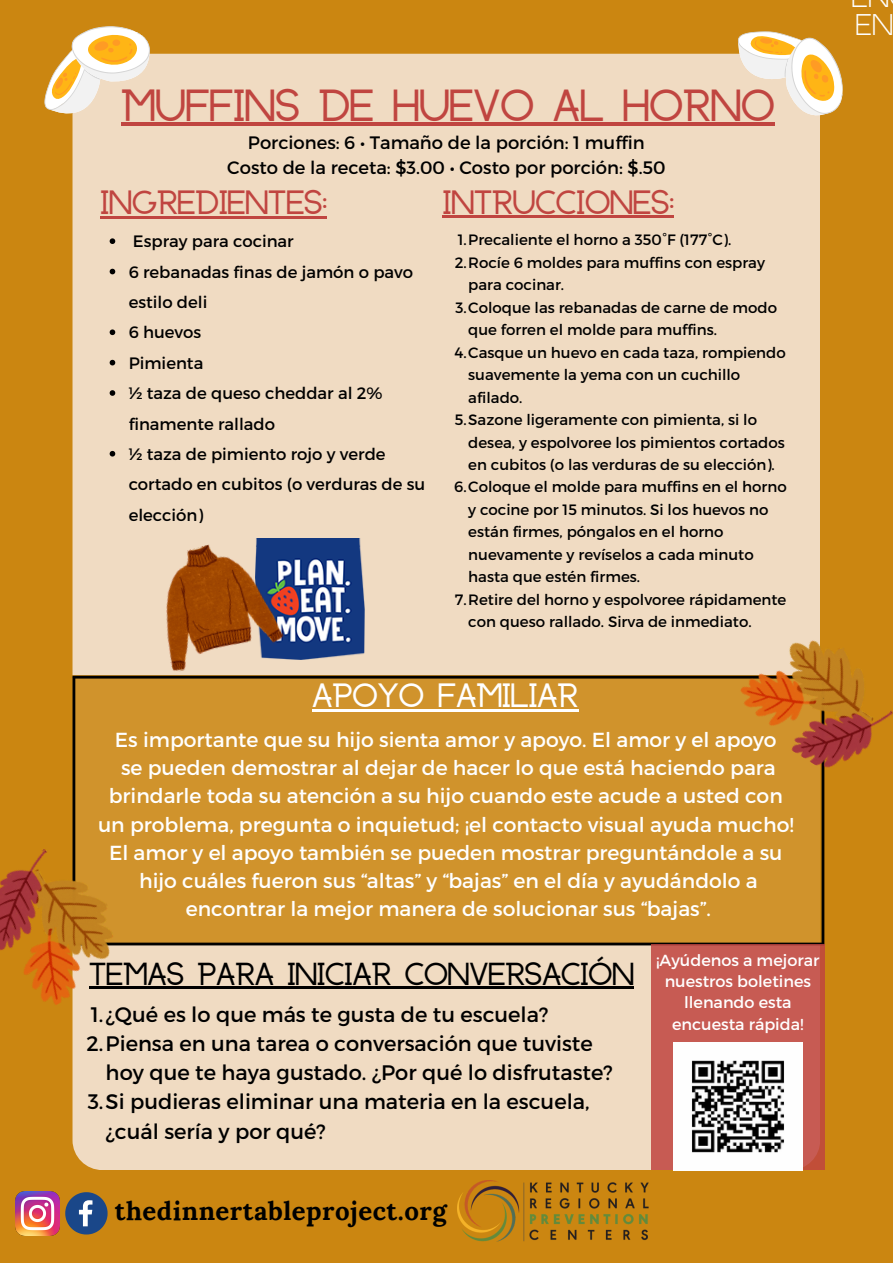
<style>
.page{position:relative;width:893px;height:1264px;background:#fff}
.page>*{position:absolute;margin:0;border:0;box-sizing:border-box;transform-origin:0 0}
.t1{font:700 36px "Anchorage";color:#c04540}
.t2{font:700 27px "Anchorage";color:#c04540}
.t3{font:700 27px "Anchorage";color:#fff}
.t4{font:700 25.8px "Lora";letter-spacing:.02em;color:#000}
.t5{font:700 25.5px "Anchorage";color:#000}
.t6{font:24px "Anchorage";color:#fff}
.t7{font:21px/29.2px "Montserrat";color:#000}
.t8{font:20.25px/28px "Montserrat";color:#fff;text-align:center}
.t9{font:18px "Montserrat";color:#000}
.t10{font:16.5px/30.3px "Montserrat";color:#000}
.t11{font:16.05px/21.3px "Montserrat";color:#fff;text-align:center}
.t12{font:15px/22.5px "Montserrat";color:#000}
</style>
<div class="page">
<div style="left:0;top:0;width:892px;height:1262px;background:#cb8611"></div>
<div style="left:72px;top:54px;width:748px;height:1116px;background:#f0dbc2;border-radius:30px"></div>
<svg style="left:726px;top:31px;width:117px;height:95px"></svg>
<svg style="left:44px;top:26px;width:127px;height:108px"></svg>
<img style="left:285px;top:539px;width:79px;height:120px">
<hr style="left:443px;top:216px;width:231px;height:2px;background:#c04540">
<svg style="left:65px;top:1192px;width:43px;height:42px"></svg>
<img style="left:16px;top:1191px;width:44px;height:44px">
<img style="left:457px;top:1180px;width:192px;height:62px">
<div style="left:72px;top:675px;width:782px;height:269px;background:#d0932c"></div>
<hr style="left:72px;top:678px;width:3px;height:264px;background:#000">
<hr style="left:821px;top:678px;width:3px;height:264px;background:#000">
<hr style="left:72px;top:675px;width:752px;height:3px;background:#000">
<hr style="left:72px;top:942px;width:752px;height:3px;background:#000">
<img style="left:0;top:834px;width:138px;height:182px">
<img style="left:727px;top:640px;width:165px;height:145px">
<hr style="left:121px;top:123px;width:653px;height:3px;background:#c04540">
<svg style="left:110px;top:238px;width:5px;height:6px"></svg>
<svg style="left:110px;top:269px;width:5px;height:5px"></svg>
<svg style="left:110px;top:329px;width:5px;height:6px"></svg>
<svg style="left:110px;top:360px;width:5px;height:5px"></svg>
<svg style="left:110px;top:390px;width:5px;height:6px"></svg>
<svg style="left:110px;top:451px;width:5px;height:5px"></svg>
<hr style="left:101px;top:216px;width:226px;height:2px;background:#c04540">
<hr style="left:89px;top:986px;width:545px;height:3px;background:#000">
<hr style="left:312px;top:709px;width:266px;height:2px;background:#fff">
<img style="left:166px;top:538px;width:119px;height:133px">
<div style="left:651px;top:944px;width:173px;height:226px;background:#c75b53"></div>
<img style="left:673px;top:1042px;width:129px;height:128px">
<p class="t1" style="left:121px;top:89px;width:655px">MUFFINS DE HUEVO AL HORNO</p>
<p class="t9" style="left:248px;top:131px;width:398px">Porciones: 6 • Tamaño de la porción: 1 muffin</p>
<p class="t9" style="left:227px;top:156px;width:440px">Costo de la receta: $3.00 • Costo por porción: $.50</p>
<p class="t2" style="left:101px;top:190px;width:228px">INGREDIENTES:</p>
<p class="t10" style="left:133px;top:225px;width:162px">Espray para cocinar</p>
<p class="t10" style="left:129px;top:256px;width:286px">6 rebanadas finas de jamón o pavo estilo deli</p>
<p class="t10" style="left:129px;top:316px;width:74px">6 huevos</p>
<p class="t10" style="left:129px;top:347px;width:76px">Pimienta</p>
<p class="t10" style="left:129px;top:377px;width:255px">½ taza de queso cheddar al 2% finamente rallado</p>
<p class="t10" style="left:129px;top:438px;width:298px">½ taza de pimiento rojo y verde cortado en cubitos (o verduras de su elección)</p>
<p class="t2" style="left:443px;top:190px;width:233px">INTRUCCIONES:</p>
<p class="t12" style="left:457px;top:228px;width:275px">1.Precaliente el horno a 350°F (177°C).</p>
<p class="t12" style="left:468px;top:250px;width:298px;text-indent:-14px">2.Rocíe 6 moldes para muffins con espray para cocinar.</p>
<p class="t12" style="left:468px;top:295px;width:310px;text-indent:-13px">3.Coloque las rebanadas de carne de modo que forren el molde para muffins.</p>
<p class="t12" style="left:468px;top:340px;width:319px;text-indent:-14px">4.Casque un huevo en cada taza, rompiendo suavemente la yema con un cuchillo afilado.</p>
<p class="t12" style="left:468px;top:407px;width:318px;text-indent:-13px">5.Sazone ligeramente con pimienta, si lo desea, y espolvoree los pimientos cortados en cubitos (o las verduras de su elección).</p>
<p class="t12" style="left:468px;top:475px;width:320px;text-indent:-14px">6.Coloque el molde para muffins en el horno y cocine por 15 minutos. Si los huevos no están firmes, póngalos en el horno nuevamente y revíselos a cada minuto hasta que estén firmes.</p>
<p class="t12" style="left:468px;top:587px;width:319px;text-indent:-13px">7.Retire del horno y espolvoree rápidamente con queso rallado. Sirva de inmediato.</p>
<p class="t3" style="left:312px;top:683px;width:267px">APOYO FAMILIAR</p>
<p class="t8" style="left:115px;top:725px;width:663px">Es importante que su hijo sienta amor y apoyo. El amor y el apoyo</p>
<p class="t8" style="left:109px;top:753px;width:675px">se pueden demostrar al dejar de hacer lo que está haciendo para brindarle toda su atención a su hijo cuando este acude a usted con</p>
<p class="t8" style="left:98px;top:809px;width:697px">un problema, pregunta o inquietud; ¡el contacto visual ayuda mucho!</p>
<p class="t8" style="left:109px;top:837px;width:675px">El amor y el apoyo también se pueden mostrar preguntándole a su</p>
<p class="t8" style="left:139px;top:865px;width:620px">hijo cuáles fueron sus “altas” y “bajas” en el día y ayudándolo a encontrar la mejor manera de solucionar sus “bajas”.</p>
<p class="t5" style="left:89px;top:962px;width:546px">TEMAS PARA INICIAR CONVERSACIÓN</p>
<p class="t7" style="left:91px;top:998px;width:459px">1.¿Qué es lo que más te gusta de tu escuela?</p>
<p class="t7" style="left:106px;top:1027px;width:508px;text-indent:-19px">2.Piensa en una tarea o conversación que tuviste hoy que te haya gustado. ¿Por qué lo disfrutaste?</p>
<p class="t7" style="left:106px;top:1086px;width:485px;text-indent:-18px">3.Si pudieras eliminar una materia en la escuela, ¿cuál sería y por qué?</p>
<p class="t4" style="left:115px;top:1193px;width:333px">thedinnertableproject.org</p>
<p class="t11" style="left:656px;top:948px;width:165px">¡Ayúdenos a mejorar nuestros boletines llenando esta encuesta rápida!</p>
<p class="t6" style="left:855px;top:14px;width:39px">en</p>
</div>
